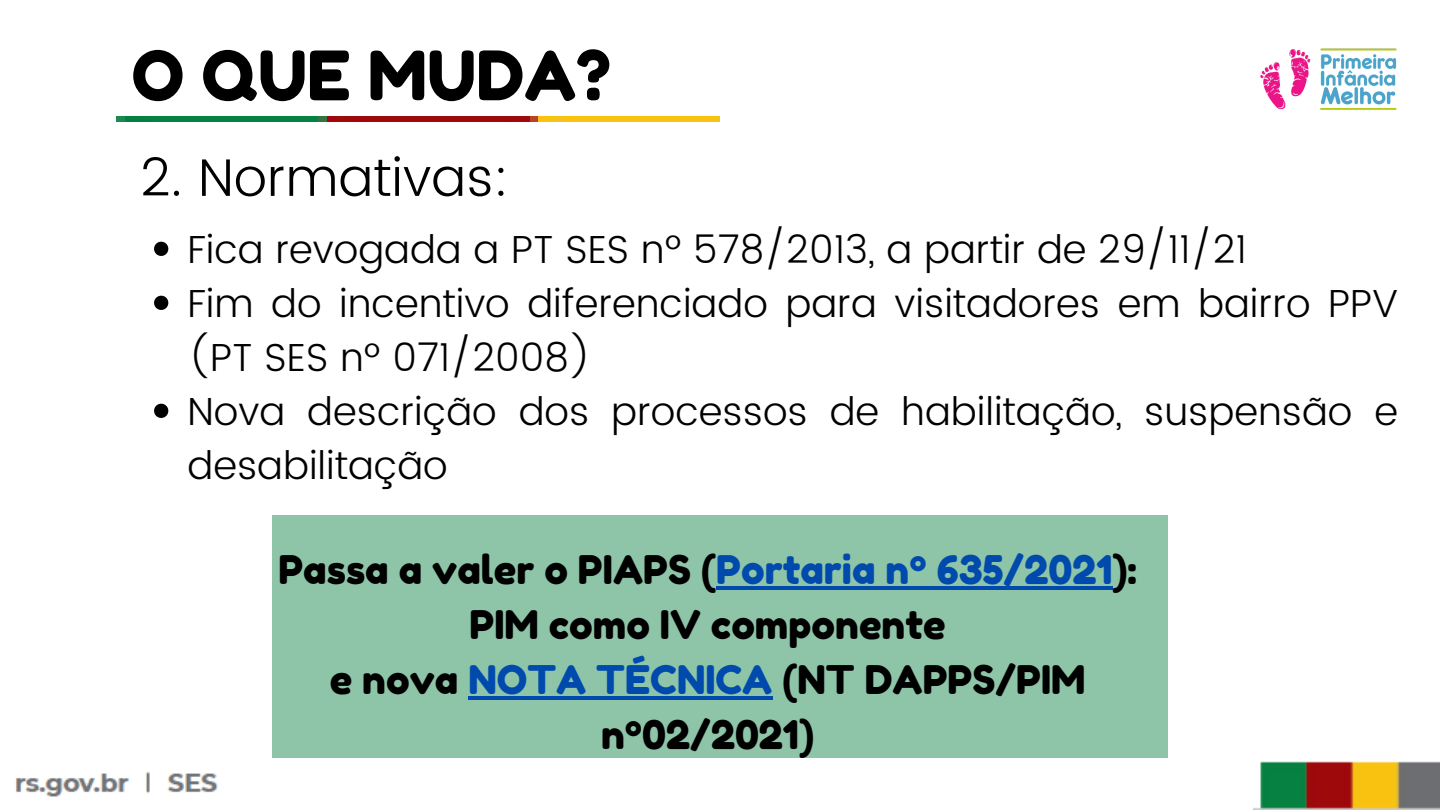
<style>
.page{position:relative;width:1440px;height:810px;background:#fff}
.page>*{position:absolute;margin:0;border:0;box-sizing:border-box;transform-origin:0 0}
.t1{font:68px "Fredoka One";color:#000}
.t2{font:300 52.8px "Poppins";color:#000}
.t3{font:39.4px/54.8px "Fredoka One";color:#000;text-align:center}
.t4{font:300 39.1px/54px "Poppins";color:#000}
.s1{color:#004aad}
</style>
<div class="page">
<img style="left:14px;top:772px;width:204px;height:25px">
<img style="left:1253px;top:761px;width:187px;height:49px">
<img style="left:1260px;top:48px;width:137px;height:62px">
<img style="left:116px;top:116px;width:604px;height:6px">
<div style="left:272px;top:515px;width:896px;height:243px;background:#8ec5a8"></div>
<hr style="left:716px;top:587px;width:396px;height:3px;background:#004aad">
<hr style="left:468px;top:696px;width:304px;height:4px;background:#004aad">
<svg style="left:154px;top:242px;width:14px;height:14px"></svg>
<svg style="left:154px;top:296px;width:14px;height:14px"></svg>
<svg style="left:154px;top:404px;width:14px;height:14px"></svg>
<h1 class="t1" style="left:132px;top:34px;width:481px">O QUE MUDA?</h1>
<h2 class="t2" style="left:140px;top:147px;width:371px">2. Normativas:</h2>
<p class="t4" style="left:188px;top:222px;width:1212px">Fica revogada a PT SES nº 578/2013, a partir de 29/11/21<br>Fim do incentivo diferenciado para visitadores em bairro PPV (PT SES nº 071/2008)<br>Nova descrição dos processos de habilitação, suspensão e desabilitação</p>
<p class="t3" style="left:278px;top:542px;width:860px">Passa a valer o PIAPS (<span class="s1">Portaria nº 635/2021</span>):<br>PIM como IV componente<br>e nova <span class="s1">NOTA TÉCNICA</span> (NT DAPPS/PIM nº02/2021)</p>
</div>
